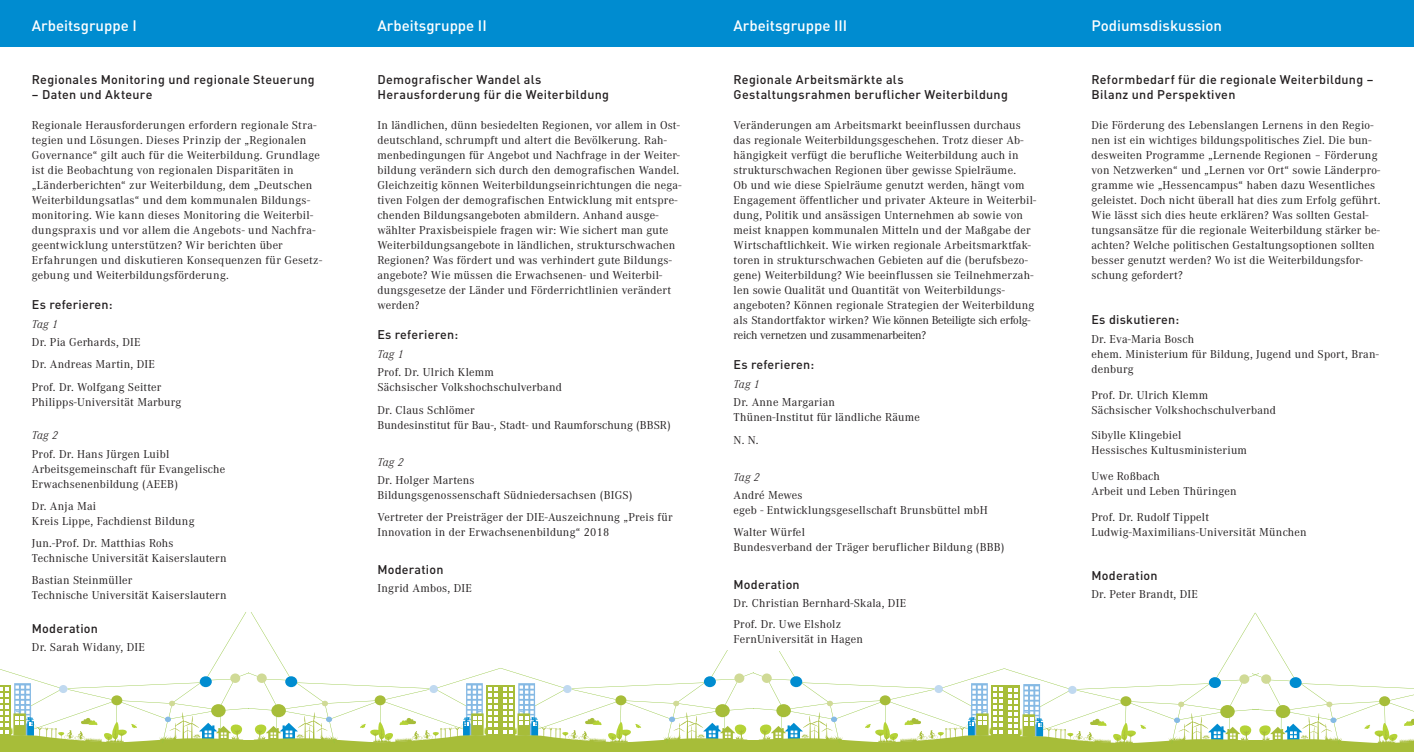
<style>
.page{position:relative;width:1414px;height:752px;background:#fff}
.page>*{position:absolute;margin:0;border:0;box-sizing:border-box;transform-origin:0 0}
.t1{font:500 15px "DIN Pro";color:#fff}
.t2{font:500 12.5px/15px "DIN Pro";letter-spacing:.025em;color:#231f20}
.t3{font:11.88px/15px "Corporate A";letter-spacing:.02em;color:#231f20}
.t4{font:italic 300 11.88px "Corporate A";letter-spacing:-.01em;color:#231f20}
</style>
<div class="page">
<div style="left:0;top:0;width:1414px;height:46px;background:#008cd0"></div>
<svg style="left:0;top:612px;width:1414px;height:139px"></svg>
<div style="left:1261px;top:674px;width:10px;height:9px;background:#d0da96;border-radius:50%"></div>
<svg style="left:1289px;top:676px;width:12px;height:11px"></svg>
<p class="t1" style="left:32px;top:15px;width:106px">Arbeitsgruppe I</p>
<p class="t2" style="left:32px;top:71px;width:284px">Regionales Monitoring und regionale Steuerung</p>
<p class="t2" style="left:32px;top:86px;width:122px">– Daten und Akteure</p>
<p class="t3" style="left:32px;top:117px;width:292px">Regionale Herausforderungen erfordern regionale Stra&shy;tegien und Lösungen. Dieses Prinzip der „Regionalen Governance“ gilt auch für die Weiterbildung. Grundlage ist die Beobachtung von regionalen Disparitäten in „Länderberichten“ zur Weiterbildung, dem „Deutschen Weiterbildungsatlas“ und dem kommunalen Bildungs&shy;monitoring. Wie kann dieses Monitoring die Weiterbil&shy;dungspraxis und vor allem die Angebots- und Nachfra&shy;geentwicklung unterstützen? Wir berichten über Erfahrungen und diskutieren Konsequenzen für Gesetz&shy;gebung und Weiterbildungsförderung.</p>
<p class="t2" style="left:32px;top:296px;width:82px">Es referieren:</p>
<p class="t4" style="left:32px;top:315px;width:28px">Tag 1</p>
<p class="t3" style="left:32px;top:330px;width:131px;line-height:22.1px">Dr. Pia Gerhards, DIE<br>Dr. Andreas Martin, DIE<br>Prof. Dr. Wolfgang Seitter</p>
<p class="t3" style="left:32px;top:393px;width:151px">Philipps-Universität Marburg</p>
<p class="t4" style="left:32px;top:426px;width:28px">Tag 2</p>
<p class="t3" style="left:32px;top:445px;width:195px">Prof. Dr. Hans Jürgen Luibl<br>Arbeitsgemeinschaft für Evangelische<br>Erwachsenenbildung (AEEB)</p>
<p class="t3" style="left:32px;top:497px;width:164px">Dr. Anja Mai<br>Kreis Lippe, Fachdienst Bildung</p>
<p class="t3" style="left:32px;top:534px;width:196px">Jun.-Prof. Dr. Matthias Rohs<br>Technische Universität Kaiserslautern</p>
<p class="t3" style="left:32px;top:572px;width:196px">Bastian Steinmüller<br>Technische Universität Kaiserslautern</p>
<p class="t2" style="left:32px;top:619px;width:68px">Moderation</p>
<p class="t3" style="left:32px;top:639px;width:114px">Dr. Sarah Widany, DIE</p>
<p class="t1" style="left:377px;top:15px;width:111px">Arbeitsgruppe II</p>
<p class="t2" style="left:377px;top:71px;width:233px">Demografischer Wandel als<br>Herausforderung für die Weiterbildung</p>
<p class="t3" style="left:377px;top:117px;width:305px">In ländlichen, dünn besiedelten Regionen, vor allem in Ost&shy;deutschland, schrumpft und altert die Bevölkerung. Rah&shy;menbedingungen für Angebot und Nachfrage in der Weiter&shy;bildung verändern sich durch den demografischen Wandel.<br>Gleichzeitig können Weiterbildungseinrichtungen die nega&shy;tiven Folgen der demografischen Entwicklung mit entspre&shy;chenden Bildungsangeboten abmildern. Anhand ausge&shy;wählter Praxisbeispiele fragen wir: Wie sichert man gute Weiterbildungsangebote in ländlichen, strukturschwachen Regionen? Was fördert und was verhindert gute Bildungs&shy;angebote? Wie müssen die Erwachsenen- und Weiterbil&shy;dungsgesetze der Länder und Förderrichtlinien verändert werden?</p>
<p class="t2" style="left:377px;top:326px;width:82px">Es referieren:</p>
<p class="t4" style="left:377px;top:345px;width:28px">Tag 1</p>
<p class="t3" style="left:377px;top:364px;width:186px">Prof. Dr. Ulrich Klemm<br>Sächsischer Volkshochschulverband</p>
<p class="t3" style="left:377px;top:401px;width:295px">Dr. Claus Schlömer<br>Bundesinstitut für Bau-, Stadt- und Raumforschung (BBSR)</p>
<p class="t4" style="left:377px;top:453px;width:28px">Tag 2</p>
<p class="t3" style="left:377px;top:472px;width:257px">Dr. Holger Martens<br>Bildungsgenossenschaft Südniedersachsen (BIGS)</p>
<p class="t3" style="left:377px;top:509px;width:297px">Vertreter der Preisträger der DIE-Auszeichnung „Preis für<br>Innovation in der Erwachsenenbildung“ 2018</p>
<p class="t2" style="left:377px;top:560px;width:68px">Moderation</p>
<p class="t3" style="left:377px;top:580px;width:96px">Ingrid Ambos, DIE</p>
<p class="t1" style="left:733px;top:15px;width:115px">Arbeitsgruppe III</p>
<p class="t2" style="left:733px;top:71px;width:276px">Regionale Arbeitsmärkte als<br>Gestaltungsrahmen beruflicher Weiterbildung</p>
<p class="t3" style="left:733px;top:117px;width:304px">Veränderungen am Arbeitsmarkt beeinflussen durchaus das regionale Weiterbildungsgeschehen. Trotz dieser Ab&shy;hängigkeit verfügt die berufliche Weiterbildung auch in strukturschwachen Regionen über gewisse Spielräume.<br>Ob und wie diese Spielräume genutzt werden, hängt vom Engagement öffentlicher und privater Akteure in Weiterbil&shy;dung, Politik und ansässigen Unternehmen ab sowie von meist knappen kommunalen Mitteln und der Maßgabe der Wirtschaftlichkeit. Wie wirken regionale Arbeitsmarktfak&shy;toren in strukturschwachen Gebieten auf die (berufsbezo&shy;gene) Weiterbildung? Wie beeinflussen sie Teilnehmerzah&shy;len sowie Qualität und Quantität von Weiterbildungs&shy;angeboten? Können regionale Strategien der Weiterbildung als Standortfaktor wirken? Wie können Beteiligte sich erfolg&shy;reich vernetzen und zusammenarbeiten?</p>
<p class="t2" style="left:733px;top:356px;width:82px">Es referieren:</p>
<p class="t4" style="left:733px;top:375px;width:28px">Tag 1</p>
<p class="t3" style="left:733px;top:394px;width:188px">Dr. Anne Margarian<br>Thünen-Institut für ländliche Räume</p>
<p class="t3" style="left:733px;top:431px;width:27px">N. N.</p>
<p class="t4" style="left:733px;top:468px;width:28px">Tag 2</p>
<p class="t3" style="left:733px;top:487px;width:256px">André Mewes<br>egeb - Entwicklungsgesellschaft Brunsbüttel mbH</p>
<p class="t3" style="left:733px;top:524px;width:273px">Walter Würfel<br>Bundesverband der Träger beruflicher Bildung (BBB)</p>
<p class="t2" style="left:733px;top:575px;width:68px">Moderation</p>
<p class="t3" style="left:733px;top:592px;width:174px;line-height:21px">Dr. Christian Bernhard-Skala, DIE<br>Prof. Dr. Uwe Elsholz</p>
<p class="t3" style="left:733px;top:631px;width:131px">FernUniversität in Hagen</p>
<p class="t1" style="left:1091px;top:15px;width:132px">Podiumsdiskussion</p>
<p class="t2" style="left:1091px;top:71px;width:283px">Reformbedarf für die regionale Weiterbildung –<br>Bilanz und Perspektiven</p>
<p class="t3" style="left:1091px;top:117px;width:290px">Die Förderung des Lebenslangen Lernens in den Regio&shy;nen ist ein wichtiges bildungspolitisches Ziel. Die bun&shy;desweiten Programme „Lernende Regionen – Förderung von Netzwerken“ und „Lernen vor Ort“ sowie Länderpro&shy;gramme wie „Hessencampus“ haben dazu Wesentliches geleistet. Doch nicht überall hat dies zum Erfolg geführt.<br>Wie lässt sich dies heute erklären? Was sollten Gestal&shy;tungsansätze für die regionale Weiterbildung stärker be&shy;achten? Welche politischen Gestaltungsoptionen sollten besser genutzt werden? Wo ist die Weiterbildungsfor&shy;schung gefordert?</p>
<p class="t2" style="left:1091px;top:311px;width:89px">Es diskutieren:</p>
<p class="t3" style="left:1091px;top:331px;width:289px">Dr. Eva-Maria Bosch<br>ehem. Ministerium für Bildung, Jugend und Sport, Bran&shy;denburg</p>
<p class="t3" style="left:1091px;top:386px;width:186px">Prof. Dr. Ulrich Klemm<br>Sächsischer Volkshochschulverband</p>
<p class="t3" style="left:1091px;top:427px;width:157px">Sibylle Klingebiel<br>Hessisches Kultusministerium</p>
<p class="t3" style="left:1091px;top:467px;width:147px">Uwe Roßbach<br>Arbeit und Leben Thüringen</p>
<p class="t3" style="left:1091px;top:508px;width:217px">Prof. Dr. Rudolf Tippelt<br>Ludwig-Maximilians-Universität München</p>
<p class="t2" style="left:1091px;top:567px;width:68px">Moderation</p>
<p class="t3" style="left:1091px;top:586px;width:108px">Dr. Peter Brandt, DIE</p>
</div>
